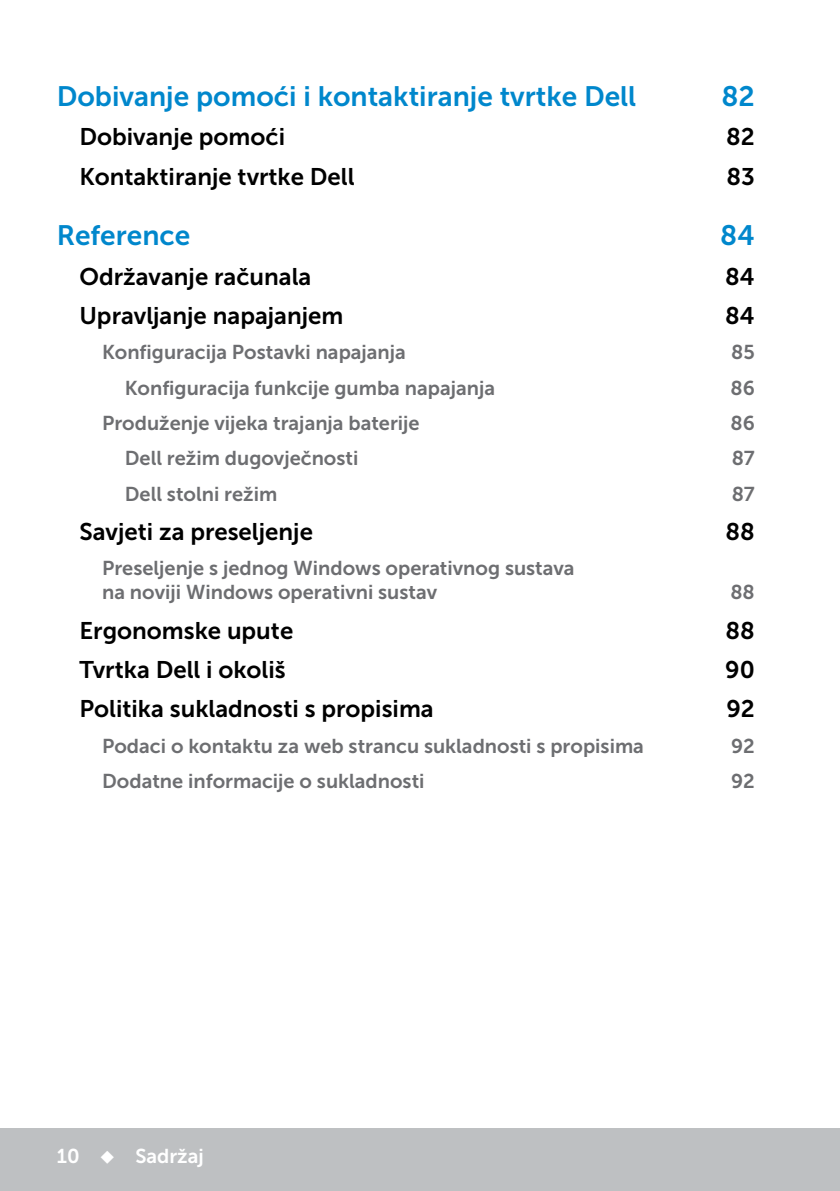
<style>
.page{position:relative;width:840px;height:1191px;background:#fff}
.page>*{position:absolute;margin:0;border:0;box-sizing:border-box;transform-origin:0 0}
.Title_TOC{font:28px "Museo Sans For Dell 700";color:#0087cc}
.Head1_TOC{font:24px "Museo Sans For Dell 700";color:#000}
.Head2_TOC{font:20px/24px "Museo Sans For Dell 700";color:#6d6e71}
.Head3_TOC{font:20px "Museo Sans For Dell 700";color:#6d6e71}
.t1{font:20px "Museo Sans For Dell 700";color:#fff}
</style>
<div class="page">
<div style="left:0;top:1128px;width:839px;height:63px;background:#bec0c2"></div>
<p class="Title_TOC" style="left:57px;top:81px;width:580px">Dobivanje pomoći i kontaktiranje tvrtke Dell</p>
<p class="Title_TOC" style="left:721px;top:81px;width:35px">82</p>
<p class="Head1_TOC" style="left:79px;top:124px;width:207px">Dobivanje pomoći</p>
<p class="Head1_TOC" style="left:725px;top:124px;width:30px">82</p>
<p class="Head1_TOC" style="left:79px;top:163px;width:276px">Kontaktiranje tvrtke Dell</p>
<p class="Head1_TOC" style="left:726px;top:163px;width:30px">83</p>
<p class="Title_TOC" style="left:57px;top:220px;width:135px">Reference</p>
<p class="Title_TOC" style="left:720px;top:220px;width:36px">84</p>
<p class="Head1_TOC" style="left:79px;top:263px;width:233px">Održavanje računala</p>
<p class="Head1_TOC" style="left:724px;top:263px;width:31px">84</p>
<p class="Head1_TOC" style="left:79px;top:302px;width:265px">Upravljanje napajanjem</p>
<p class="Head1_TOC" style="left:724px;top:302px;width:31px">84</p>
<p class="Head2_TOC" style="left:102px;top:340px;width:305px">Konfiguracija Postavki napajanja</p>
<p class="Head2_TOC" style="left:730px;top:340px;width:25px">85</p>
<p class="Head3_TOC" style="left:125px;top:376px;width:371px">Konfiguracija funkcije gumba napajanja</p>
<p class="Head3_TOC" style="left:730px;top:376px;width:26px">86</p>
<p class="Head2_TOC" style="left:102px;top:411px;width:319px">Produženje vijeka trajanja baterije</p>
<p class="Head2_TOC" style="left:730px;top:411px;width:26px">86</p>
<p class="Head3_TOC" style="left:125px;top:447px;width:235px">Dell režim dugovječnosti</p>
<p class="Head3_TOC" style="left:731px;top:447px;width:25px">87</p>
<p class="Head3_TOC" style="left:125px;top:482px;width:154px">Dell stolni režim</p>
<p class="Head3_TOC" style="left:731px;top:482px;width:25px">87</p>
<p class="Head1_TOC" style="left:79px;top:518px;width:235px">Savjeti za preseljenje</p>
<p class="Head1_TOC" style="left:725px;top:518px;width:31px">88</p>
<p class="Head2_TOC" style="left:102px;top:556px;width:473px">Preseljenje s jednog Windows operativnog sustava na noviji Windows operativni sustav</p>
<p class="Head2_TOC" style="left:730px;top:580px;width:26px">88</p>
<p class="Head1_TOC" style="left:79px;top:617px;width:215px">Ergonomske upute</p>
<p class="Head1_TOC" style="left:725px;top:617px;width:31px">88</p>
<p class="Head1_TOC" style="left:79px;top:656px;width:208px">Tvrtka Dell i okoliš</p>
<p class="Head1_TOC" style="left:724px;top:656px;width:31px">90</p>
<p class="Head1_TOC" style="left:79px;top:695px;width:355px">Politika sukladnosti s propisima</p>
<p class="Head1_TOC" style="left:726px;top:695px;width:30px">92</p>
<p class="Head2_TOC" style="left:102px;top:734px;width:543px">Podaci o kontaktu za web strancu sukladnosti s propisima</p>
<p class="Head2_TOC" style="left:730px;top:734px;width:25px">92</p>
<p class="Head2_TOC" style="left:102px;top:769px;width:324px">Dodatne informacije o sukladnosti</p>
<p class="Head2_TOC" style="left:730px;top:769px;width:25px">92</p>
<p class="t1" style="left:57px;top:1144px;width:148px">10 ◆ Sadržaj</p>
</div>
